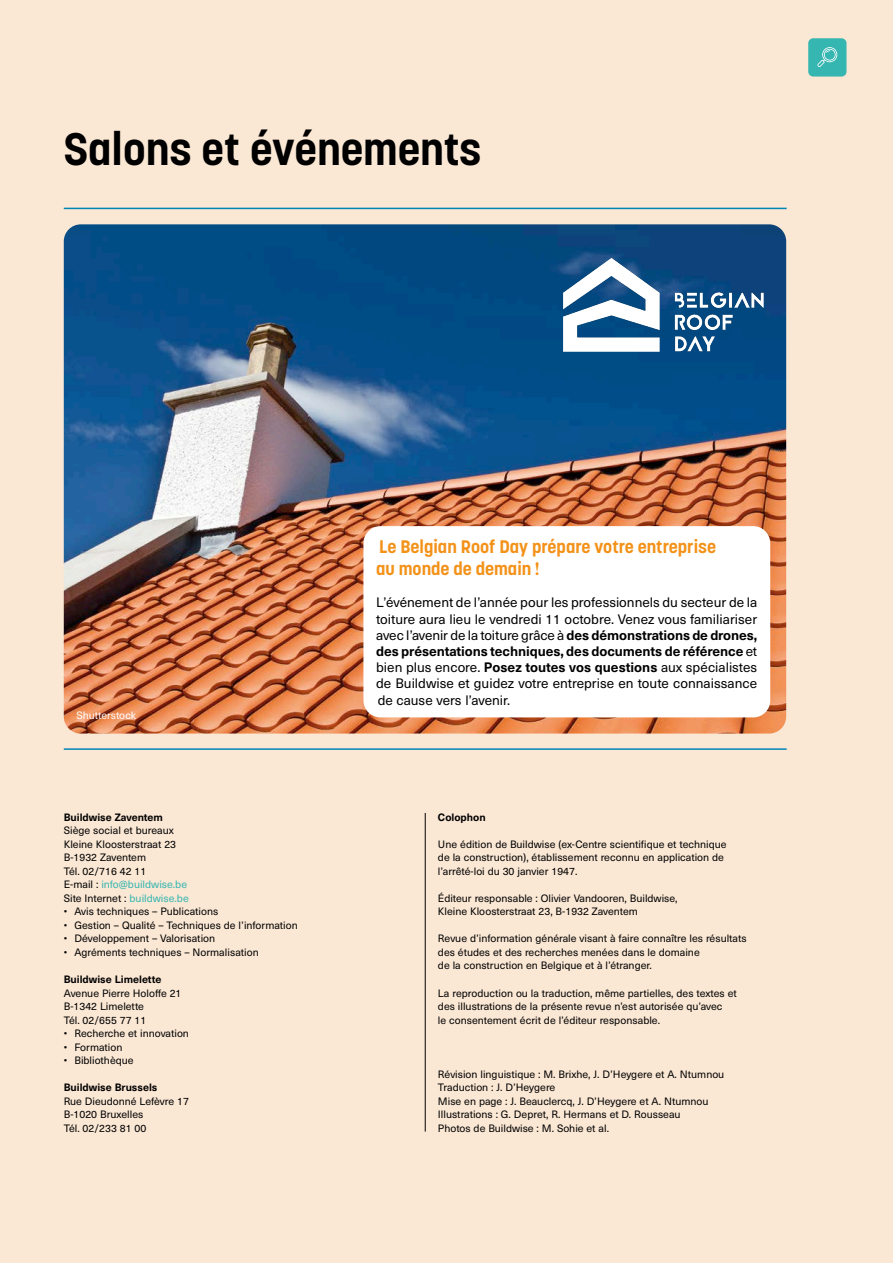
<style>
.page{position:relative;width:893px;height:1263px;background:#fae7d4}
.page>*{position:absolute;margin:0;border:0;box-sizing:border-box;transform-origin:0 0}
.Main_title{font:700 45px "Korolev";color:#000}
.Title_Green{font:700 18px/22.5px "Korolev";color:#f39219}
.Body_text{font:13.5px/16.2px "Neue Haas Unica W1 G";color:#000;text-align:justify}
.t1{font:10.5px/13.5px "Neue Haas Unica W1 G";color:#000}
.t2{font:700 10.5px "Neue Haas Unica W1 G";color:#000}
.t3{font:10.5px "Neue Haas Unica W1 G";color:#36b6b0}
.Photo_Caption_Negative{font:10.5px "Neue Haas Unica W1 G";color:#fff}
.s1{color:#000}
.s2{color:#36b6b0}
.s3{font-weight:700}
</style>
<div class="page">
<hr style="left:425px;top:813px;width:1px;height:318px;background:#000">
<hr style="left:64px;top:208px;width:723px;height:1px;background:#0086b6">
<hr style="left:64px;top:748px;width:723px;height:2px;background:#0086b6">
<div style="left:808px;top:38px;width:38px;height:39px;background:#36b6b0;border-radius:5px"></div>
<svg style="left:817px;top:47px;width:20px;height:20px"></svg>
<img style="left:64px;top:224px;width:722px;height:509px">
<div style="left:363px;top:526px;width:407px;height:191px;background:#fff;border-radius:17px"></div>
<img style="left:562px;top:257px;width:208px;height:95px">
<p class="Main_title" style="left:64px;top:121px;width:419px">Salons et événements</p>
<p class="Photo_Caption_Negative" style="left:77px;top:708px;width:61px">Shutterstock</p>
<p class="t2" style="left:64px;top:809px;width:101px">Buildwise Zaventem</p>
<p class="t1" style="left:64px;top:823px;width:111px">Siège social et bureaux</p>
<p class="t1" style="left:64px;top:837px;width:114px">Kleine Kloosterstraat 23</p>
<p class="t1" style="left:64px;top:850px;width:84px">B-1932 Zaventem</p>
<p class="t1" style="left:64px;top:864px;width:84px">Tél. 02/716 42 11</p>
<p class="t3" style="left:64px;top:877px;width:125px"><span class="s1">E-mail :</span> info@buildwise.be</p>
<p class="t1" style="left:64px;top:891px;width:127px">Site Internet : <span class="s2">buildwise.be</span></p>
<p class="t1" style="left:64px;top:904px;width:156px">• Avis techniques – Publications</p>
<p class="t1" style="left:64px;top:918px;width:236px">• Gestion – Qualité – Techniques de l’information</p>
<p class="t1" style="left:64px;top:931px;width:153px">• Développement – Valorisation</p>
<p class="t1" style="left:64px;top:945px;width:196px">• Agréments techniques – Normalisation</p>
<p class="t2" style="left:64px;top:971px;width:99px">Buildwise Limelette</p>
<p class="t1" style="left:64px;top:985px;width:119px">Avenue Pierre Holoffe 21</p>
<p class="t1" style="left:64px;top:999px;width:82px">B-1342 Limelette</p>
<p class="t1" style="left:64px;top:1012px;width:84px">Tél. 02/655 77 11</p>
<p class="t1" style="left:64px;top:1026px;width:127px">• Recherche et innovation</p>
<p class="t1" style="left:64px;top:1039px;width:60px">• Formation</p>
<p class="t1" style="left:64px;top:1053px;width:71px">• Bibliothèque</p>
<p class="t2" style="left:64px;top:1079px;width:95px">Buildwise Brussels</p>
<p class="t1" style="left:64px;top:1093px;width:127px">Rue Dieudonné Lefèvre 17</p>
<p class="t1" style="left:64px;top:1107px;width:81px">B-1020 Bruxelles</p>
<p class="t1" style="left:64px;top:1120px;width:84px">Tél. 02/233 81 00</p>
<p class="Title_Green" style="left:376px;top:535px;width:341px">Le Belgian Roof Day prépare votre entreprise au monde de demain !</p>
<p class="Body_text" style="left:376px;top:594px;width:383px">L’événement de l’année pour les professionnels du secteur de la toiture aura lieu le vendredi 11 octobre. Venez vous familiariser avec l’avenir de la toiture grâce à <span class="s3">des démonstrations de drones, des présentations techniques, des documents de référence</span> et bien plus encore. <span class="s3">Posez toutes vos questions</span> aux spécialistes de Buildwise et guidez votre entreprise en toute connaissance de cause vers l’avenir.</p>
<p class="t2" style="left:438px;top:809px;width:49px">Colophon</p>
<p class="t1" style="left:438px;top:837px;width:290px">Une édition de Buildwise (ex-Centre scientifique et technique de la construction), établissement reconnu en application de l’arrêté-loi du 30 janvier 1947.</p>
<p class="t1" style="left:438px;top:891px;width:241px">Éditeur responsable : Olivier Vandooren, Buildwise,<br>Kleine Kloosterstraat 23, B-1932 Zaventem</p>
<p class="t1" style="left:438px;top:931px;width:310px">Revue d’information générale visant à faire connaître les résultats des études et des recherches menées dans le domaine<br>de la construction en Belgique et à l’étranger.</p>
<p class="t1" style="left:438px;top:985px;width:300px">La reproduction ou la traduction, même partielles, des textes et des illustrations de la présente revue n’est autorisée qu’avec<br>le consentement écrit de l’éditeur responsable.</p>
<p class="t1" style="left:438px;top:1066px;width:288px">Révision linguistique : M. Brixhe, J. D’Heygere et A. Ntumnou</p>
<p class="t1" style="left:438px;top:1080px;width:119px">Traduction : J. D’Heygere</p>
<p class="t1" style="left:438px;top:1093px;width:272px">Mise en page : J. Beauclercq, J. D’Heygere et A. Ntumnou</p>
<p class="t1" style="left:438px;top:1107px;width:244px">Illustrations : G. Depret, R. Hermans et D. Rousseau</p>
<p class="t1" style="left:438px;top:1120px;width:173px">Photos de Buildwise : M. Sohie et al.</p>
</div>
